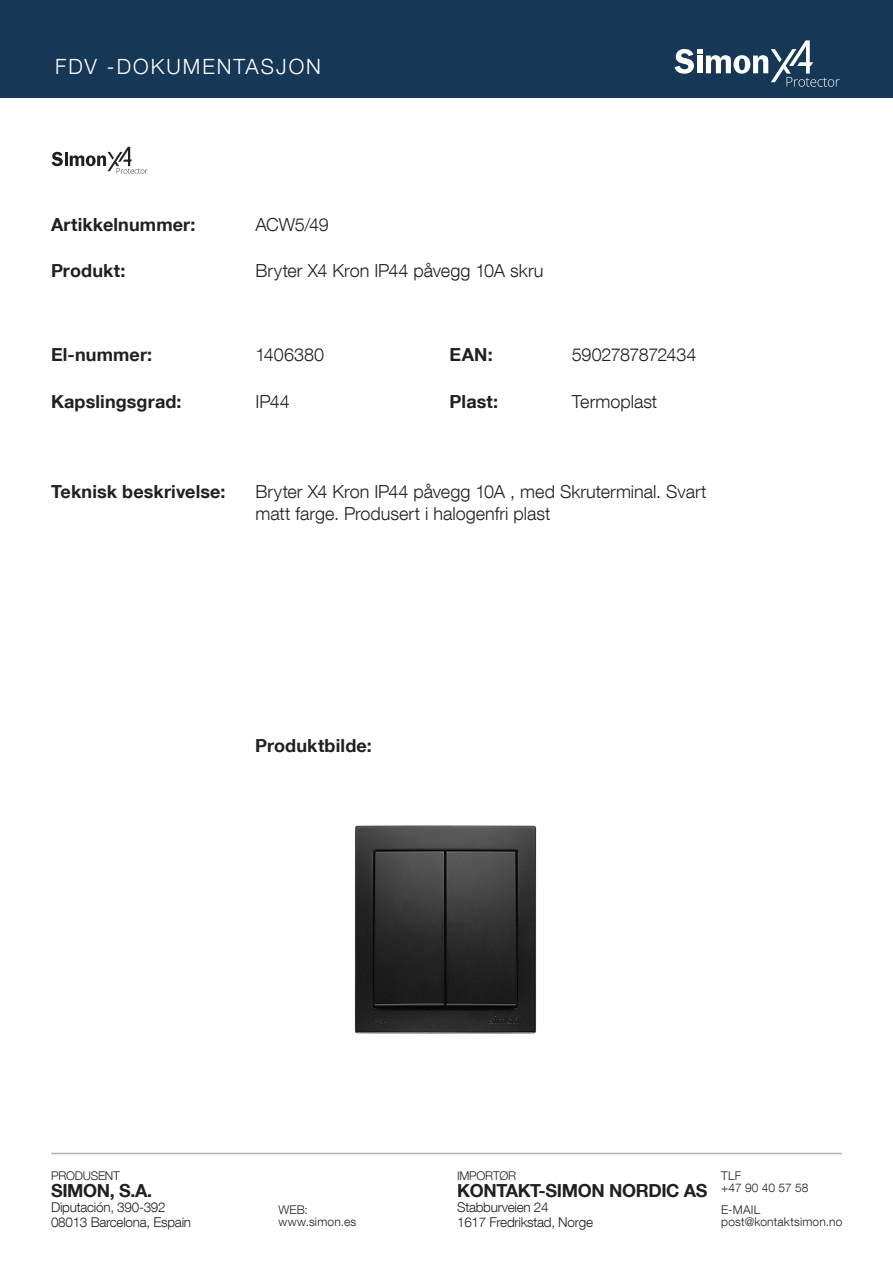
<style>
.page{position:relative;width:893px;height:1263px;background:#fff}
.page>*{position:absolute;margin:0;border:0;box-sizing:border-box;transform-origin:0 0}
.t1{font:300 21px "Helvetica Neue LT Com";letter-spacing:.095em;color:#fff}
.t2{font:300 18px/21.6px "Helvetica Neue LT Com";color:#231f20}
.t3{font:700 18px "Helvetica Neue LT Com";letter-spacing:.005em;color:#231f20}
.t4{font:700 18px "Helvetica Neue LT Com";letter-spacing:-.02em;color:#231f20}
.t5{font:300 18px "Helvetica Neue LT Com";letter-spacing:-.035em;color:#231f20}
.t6{font:300 13.5px/15px "Helvetica Neue LT Com";letter-spacing:-.02em;color:#231f20}
.t7{font:300 12px/12px "Helvetica Neue LT Com";letter-spacing:.01em;color:#231f20}
.t8{font:300 12px "Helvetica Neue LT Com";letter-spacing:-.02em;color:#231f20}
</style>
<div class="page">
<div style="left:0;top:0;width:893px;height:98px;background:#163756"></div>
<svg style="left:675px;top:40px;width:165px;height:47px"></svg>
<hr style="left:51px;top:1153px;width:791px;height:1px;background:#b3b3b3">
<svg style="left:51px;top:147px;width:97px;height:27px"></svg>
<img style="left:354px;top:825px;width:183px;height:209px">
<p class="t1" style="left:55px;top:53px;width:267px">FDV -DOKUMENTASJON</p>
<p class="t3" style="left:51px;top:213px;width:146px">Artikkelnummer:</p>
<p class="t3" style="left:51px;top:259px;width:76px">Produkt:</p>
<p class="t2" style="left:255px;top:213px;width:75px">ACW5/49</p>
<p class="t2" style="left:255px;top:260px;width:289px">Bryter X4 Kron IP44 påvegg 10A skru</p>
<p class="t3" style="left:51px;top:343px;width:103px">El-nummer:</p>
<p class="t3" style="left:51px;top:390px;width:132px">Kapslingsgrad:</p>
<p class="t3" style="left:450px;top:390px;width:50px">Plast:</p>
<p class="t3" style="left:450px;top:343px;width:45px">EAN:</p>
<p class="t2" style="left:255px;top:344px;width:70px">1406380</p>
<p class="t2" style="left:255px;top:390px;width:36px">IP44</p>
<p class="t2" style="left:572px;top:390px;width:87px">Termoplast</p>
<p class="t5" style="left:572px;top:344px;width:126px">5902787872434</p>
<p class="t3" style="left:51px;top:480px;width:176px">Teknisk beskrivelse:</p>
<p class="t2" style="left:255px;top:480px;width:453px">Bryter X4 Kron IP44 påvegg 10A , med Skruterminal. Svart matt farge. Produsert i halogenfri plast</p>
<p class="t3" style="left:255px;top:734px;width:118px">Produktbilde:</p>
<p class="t8" style="left:51px;top:1168px;width:70px">PRODUSENT</p>
<p class="t3" style="left:51px;top:1179px;width:103px">SIMON, S.A.</p>
<p class="t6" style="left:51px;top:1199px;width:142px">Diputación, 390-392<br>08013 Barcelona, Espain</p>
<p class="t8" style="left:457px;top:1168px;width:61px">IMPORTØR</p>
<p class="t4" style="left:457px;top:1179px;width:252px">KONTAKT-SIMON NORDIC AS</p>
<p class="t6" style="left:457px;top:1199px;width:137px">Stabburveien 24<br>1617 Fredrikstad, Norge</p>
<p class="t7" style="left:721px;top:1169px;width:89px">TLF<br>+47 90 40 57 58</p>
<p class="t7" style="left:279px;top:1203px;width:79px">WEB: www.simon.es</p>
<p class="t7" style="left:721px;top:1203px;width:123px">E-MAIL post@kontaktsimon.no</p>
</div>
